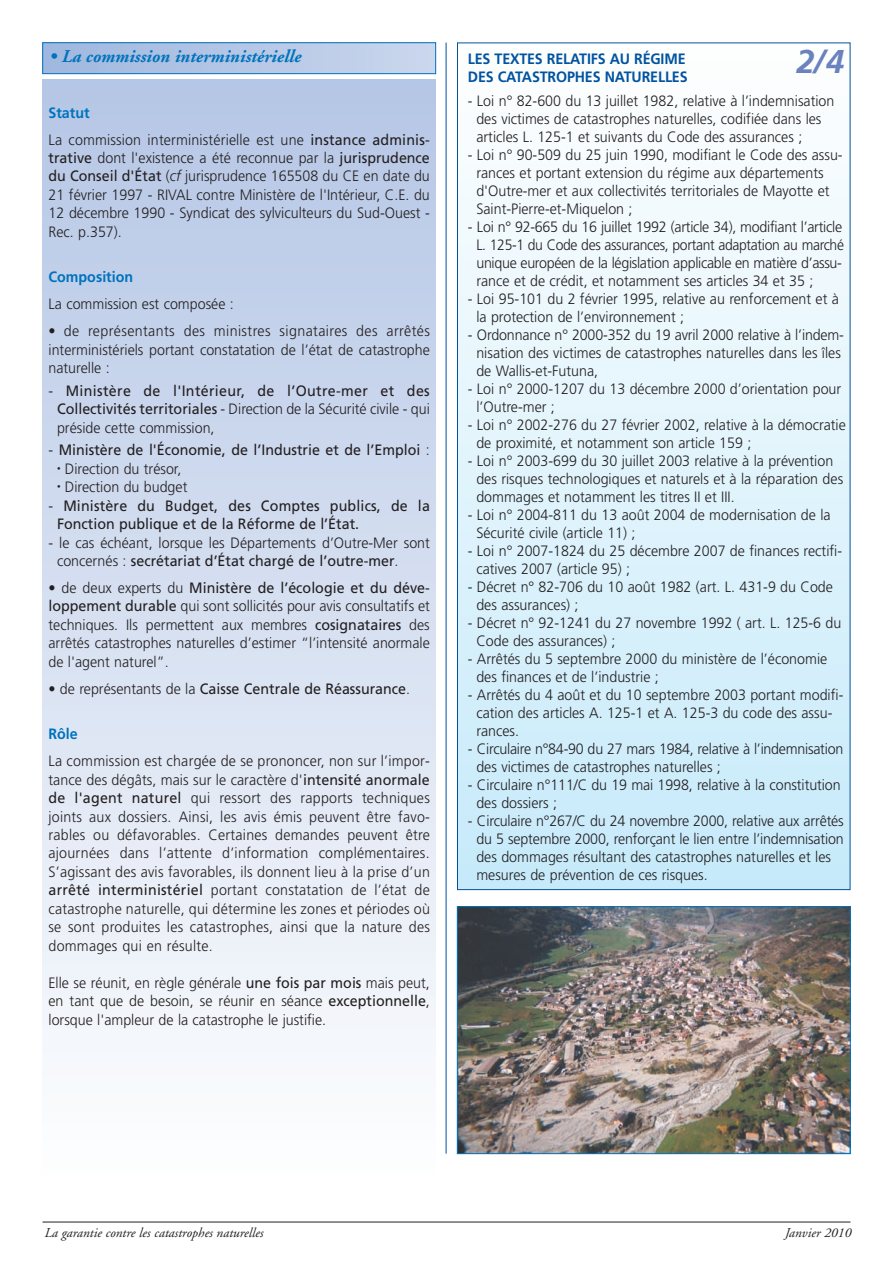
<style>
.page{position:relative;width:893px;height:1263px;background:#fff}
.page>*{position:absolute;margin:0;border:0;box-sizing:border-box;transform-origin:0 0}
.t1{font:italic 700 33px "Frutiger";color:#6a82be}
.t2{font:italic 700 18px "Adobe Garamond";color:#0073bc}
.t3{font:300 15px/18px "Frutiger";color:#231f20;scale:.95 1}
.t4{font:15px/18.5px "Frutiger";color:#231f20;text-align:justify;scale:.95 1}
.t5{font:300 15px/18px "Frutiger";letter-spacing:-.02em;color:#231f20;scale:.95 1}
.t6{font:700 15px/18px "Frutiger";letter-spacing:-.01em;color:#0153a0;scale:.95 1}
.t7{font:700 15px "Frutiger";color:#0073bc;scale:.95 1}
.t8{font:italic 13.5px "Adobe Garamond";color:#231f20}
.s1{font-weight:700;color:#0073bc}
.s2{font-weight:400}
.s3{font-style:italic}
.s4{font-weight:300}
</style>
<div class="page">
<hr style="left:43px;top:1222px;width:807px;height:1px;background:#231f20">
<hr style="left:446px;top:43px;width:1px;height:1110px;background:#0153a0">
<div style="left:458px;top:43px;width:392px;height:846px;background:linear-gradient(to bottom,#fefefe,#c6eafa)"></div>
<img style="left:459px;top:908px;width:389px;height:244px">
<div style="left:457px;top:906px;width:393px;height:248px;border:1px solid #0073bc"></div>
<div style="left:43px;top:79px;width:393px;height:1095px;background:linear-gradient(to bottom,#b4c5e5,#fcfdfe)"></div>
<div style="left:43px;top:43px;width:392px;height:30px;background:linear-gradient(to right,#9fb7de,#cad6ed)"></div>
<div style="left:43px;top:43px;width:393px;height:31px;border:1px solid #0073bc"></div>
<p class="t2" style="left:49px;top:49px;width:253px">• La commission interministérielle</p>
<h1 class="t1" style="left:796px;top:49px;width:49px">2/4</h1>
<p class="t6" style="left:468px;top:51px;width:233px">LES TEXTES RELATIFS AU RÉGIME<br>DES CATASTROPHES NATURELLES</p>
<p class="t3" style="left:476px;top:92px;width:378px;text-indent:-9px">- Loi n° 82-600 du 13 juillet 1982, relative à l’indemnisation des victimes de catastrophes naturelles, codifiée dans les articles L. 125-1 et suivants du Code des assurances ;</p>
<p class="t3" style="left:476px;top:146px;width:387px;text-indent:-9px">- Loi n° 90-509 du 25 juin 1990, modifiant le Code des assu&shy;rances et portant extension du régime aux départements d'Outre-mer et aux collectivités territoriales de Mayotte et Saint-Pierre-et-Miquelon ;</p>
<p class="t5" style="left:476px;top:218px;width:388px;text-indent:-9px">- Loi n° 92-665 du 16 juillet 1992 (article 34), modifiant l’article L. 125-1 du Code des assurances, portant adaptation au marché unique européen de la législation applicable en matière d’assu&shy;rance et de crédit, et notamment ses articles 34 et 35 ;</p>
<p class="t3" style="left:476px;top:290px;width:383px;text-indent:-9px">- Loi 95-101 du 2 février 1995, relative au renforcement et à la protection de l’environnement ;</p>
<p class="t3" style="left:476px;top:326px;width:388px;text-indent:-9px">- Ordonnance n° 2000-352 du 19 avril 2000 relative à l’indem&shy;nisation des victimes de catastrophes naturelles dans les îles de Wallis-et-Futuna,</p>
<p class="t3" style="left:476px;top:380px;width:386px;text-indent:-9px">- Loi n° 2000-1207 du 13 décembre 2000 d’orientation pour l’Outre-mer ;</p>
<p class="t3" style="left:476px;top:416px;width:390px;text-indent:-9px">- Loi n° 2002-276 du 27 février 2002, relative à la démocratie de proximité, et notamment son article 159 ;</p>
<p class="t3" style="left:476px;top:452px;width:388px;text-indent:-9px">- Loi n° 2003-699 du 30 juillet 2003 relative à la prévention des risques technologiques et naturels et à la réparation des dommages et notamment les titres II et III.</p>
<p class="t3" style="left:476px;top:506px;width:374px;text-indent:-9px">- Loi n° 2004-811 du 13 août 2004 de modernisation de la<br>Sécurité civile (article 11) ;</p>
<p class="t3" style="left:476px;top:542px;width:386px;text-indent:-9px">- Loi n° 2007-1824 du 25 décembre 2007 de finances rectifi&shy;catives 2007 (article 95) ;</p>
<p class="t3" style="left:476px;top:578px;width:377px;text-indent:-9px">- Décret n° 82-706 du 10 août 1982 (art. L. 431-9 du Code des assurances) ;</p>
<p class="t3" style="left:476px;top:614px;width:386px;text-indent:-9px">- Décret n° 92-1241 du 27 novembre 1992 ( art. L. 125-6 du<br>Code des assurances) ;</p>
<p class="t3" style="left:476px;top:650px;width:371px;text-indent:-9px">- Arrêtés du 5 septembre 2000 du ministère de l’économie des finances et de l’industrie ;</p>
<p class="t3" style="left:476px;top:686px;width:388px;text-indent:-9px">- Arrêtés du 4 août et du 10 septembre 2003 portant modifi&shy;cation des articles A. 125-1 et A. 125-3 du code des assu&shy;rances.</p>
<p class="t3" style="left:476px;top:740px;width:388px;text-indent:-9px">- Circulaire n°84-90 du 27 mars 1984, relative à l’indemnisation des victimes de catastrophes naturelles ;</p>
<p class="t3" style="left:476px;top:776px;width:385px;text-indent:-9px">- Circulaire n°111/C du 19 mai 1998, relative à la constitution des dossiers ;</p>
<p class="t3" style="left:476px;top:812px;width:388px;text-indent:-9px">- Circulaire n°267/C du 24 novembre 2000, relative aux arrêtés du 5 septembre 2000, renforçant le lien entre l’indemnisation des dommages résultant des catastrophes naturelles et les mesures de prévention de ces risques.</p>
<p class="t3" style="left:49px;top:100px;width:403px;line-height:27px"><span class="s1">Statut<br></span>La commission interministérielle est une <span class="s2">instance adminis-</span></p>
<p class="t3" style="left:49px;top:150px;width:403px;line-height:18.5px;text-align:justify"><span class="s2">trative</span> dont l'existence a été reconnue par la <span class="s2">jurisprudence du Conseil d'État</span> (<span class="s3">cf</span> jurisprudence 165508 du CE en date du 21 février 1997 - RIVAL contre Ministère de l'Intérieur, C.E. du 12 décembre 1990 - Syndicat des sylviculteurs du Sud-Ouest - Rec. p.357).</p>
<p class="t7" style="left:49px;top:271px;width:91px">Composition</p>
<p class="t3" style="left:49px;top:296px;width:197px">La commission est composée :</p>
<p class="t3" style="left:49px;top:323px;width:403px;line-height:18.5px;text-align:justify">• de représentants des ministres signataires des arrêtés interministériels portant constatation de l’état de catastrophe naturelle :</p>
<p class="t4" style="left:57px;top:382px;width:394px;text-indent:-9px"><span class="s4">-</span> Ministère de l'Intérieur, de l’Outre-mer et des Collectivités territoriales <span class="s4">- Direction de la Sécurité civile - qui préside cette commission,</span></p>
<p class="t4" style="left:49px;top:442px;width:403px"><span class="s4">-</span> Ministère de l'Économie, de l’Industrie et de l’Emploi <span class="s4">:</span></p>
<p class="t3" style="left:57px;top:461px;width:132px"><sup>•</sup> Direction du trésor,</p>
<p class="t3" style="left:57px;top:479px;width:139px"><sup>•</sup> Direction du budget</p>
<p class="t4" style="left:57px;top:497px;width:394px;text-indent:-8px"><span class="s4">-</span> Ministère du Budget, des Comptes publics, de la<br>Fonction publique et de la Réforme de l’État.</p>
<p class="t3" style="left:57px;top:534px;width:394px;line-height:18.5px;text-indent:-9px">- le cas échéant, lorsque les Départements d’Outre-Mer sont concernés : <span class="s2">secrétariat d’État chargé de l’outre-mer</span>.</p>
<p class="t3" style="left:48px;top:580px;width:403px;line-height:18.5px;text-align:justify">• de deux experts du <span class="s2">Ministère de l’écologie et du déve&shy;loppement durable</span> qui sont sollicités pour avis consultatifs et techniques. Ils permettent aux membres <span class="s2">cosignataires</span> des arrêtés catastrophes naturelles d’estimer “l’intensité anormale de l'agent naturel”.</p>
<p class="t4" style="left:48px;top:680px;width:382px"><span class="s4">• de représentants de la</span> Caisse Centrale de Réassurance<span class="s4">.</span></p>
<p class="t7" style="left:48px;top:728px;width:32px">Rôle</p>
<p class="t3" style="left:48px;top:753px;width:403px;line-height:18.5px;text-align:justify">La commission est chargée de se prononcer, non sur l’impor&shy;tance des dégâts, mais sur le caractère d'<span class="s2">intensité anormale de l'agent naturel</span> qui ressort des rapports techniques joints aux dossiers. Ainsi, les avis émis peuvent être favo&shy;rables ou défavorables. Certaines demandes peuvent être ajournées dans l’attente d’information complémentaires.<br>S’agissant des avis favorables, ils donnent lieu à la prise d’un <span class="s2">arrêté interministériel</span> portant constatation de l’état de catastrophe naturelle, qui détermine les zones et périodes où se sont produites les catastrophes, ainsi que la nature des dommages qui en résulte.</p>
<p class="t3" style="left:49px;top:974px;width:403px;line-height:18.5px;text-align:justify">Elle se réunit, en règle générale <span class="s2">une fois par mois</span> mais peut, en tant que de besoin, se réunir en séance <span class="s2">exceptionnelle</span>, lorsque l'ampleur de la catastrophe le justifie.</p>
<p class="t8" style="left:44px;top:1227px;width:221px">La garantie contre les catastrophes naturelles</p>
<p class="t8" style="left:784px;top:1227px;width:68px">Janvier 2010</p>
</div>
